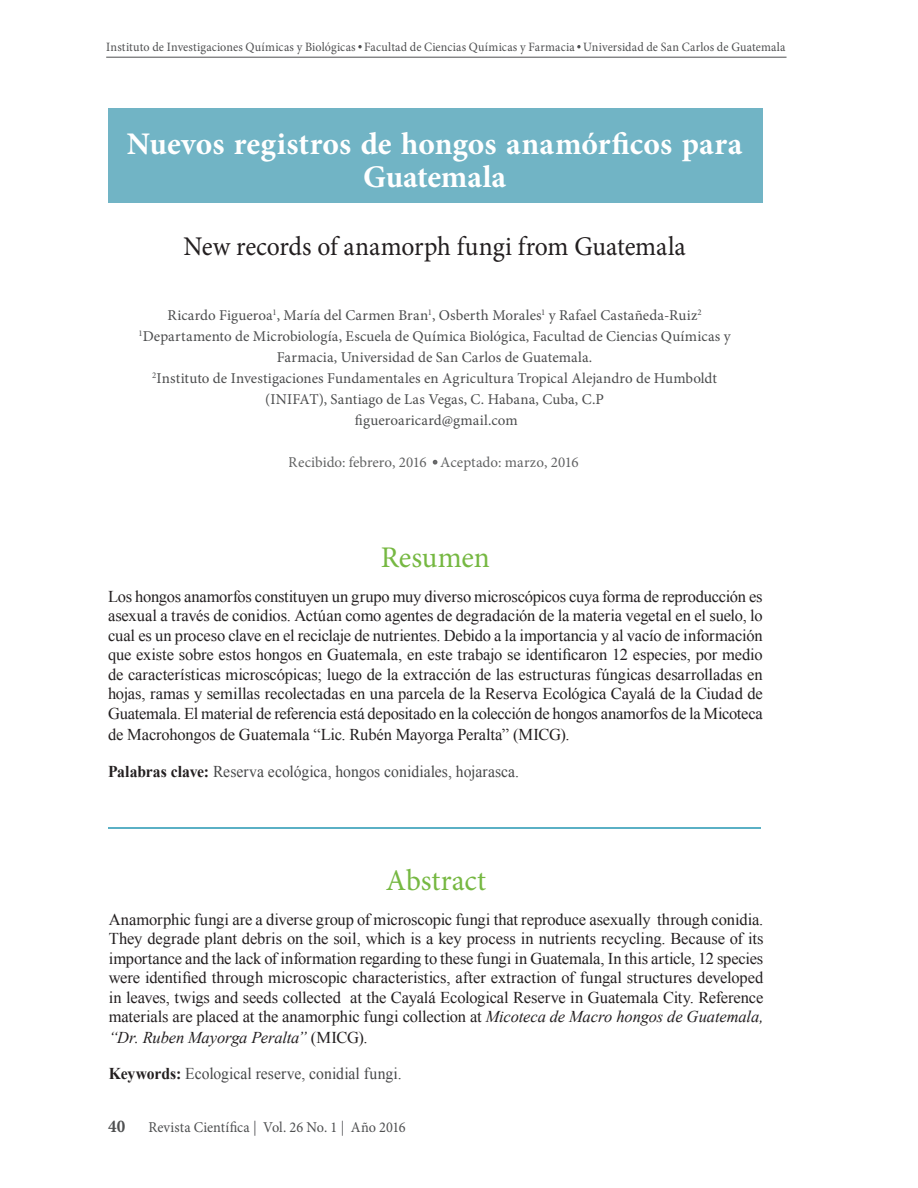
<style>
.page{position:relative;width:918px;height:1188px;background:#fff}
.page>*{position:absolute;margin:0;border:0;box-sizing:border-box;transform-origin:0 0}
.TÍTULOS_ARTÍCULOS{font:700 31.5px/33px "Minion Pro";letter-spacing:.005em;color:#fff;text-align:center}
.subtítulos{font:30px "Minion Pro";letter-spacing:-.005em;color:#76b842}
.título_artículos_en{font:27px "Minion Pro";letter-spacing:-.005em;color:#231f20;scale:.95 1}
.t1{font:700 18px "Minion Pro";color:#4e4f50;scale:.95 1}
.cuerpo_de_texto{font:16.5px/19.5px "Times New Roman";letter-spacing:-.015em;color:#231f20;text-align:justify}
.palabra_clave{font:16.5px "Times New Roman";color:#464748;scale:.95 1}
.nombre_de_autores{font:15px/21px "Minion Pro";letter-spacing:.005em;color:#4b4c4d;text-align:center}
.t2{font:15px "Minion Pro";color:#454647}
.t3{font:15px "Minion Pro";letter-spacing:.005em;color:#4e4f50;scale:.95 1}
.t4{font:12.75px "Minion Pro";letter-spacing:.01em;color:#4e4f50;scale:.95 1}
.s1{font-weight:700;color:#231f20}
.s2{font-style:italic}
.s3{color:#656568}
</style>
<div class="page">
<svg style="left:358px;top:45px;width:4px;height:3px"></svg>
<svg style="left:577px;top:45px;width:4px;height:3px"></svg>
<hr style="left:106px;top:57px;width:681px;height:1px;background:#4e4f50">
<div style="left:108px;top:108px;width:655px;height:94px;background:#71b4c5"></div>
<svg style="left:433px;top:460px;width:4px;height:5px"></svg>
<hr style="left:108px;top:827px;width:653px;height:2px;background:#5ab0c5">
<p class="t4" style="left:106px;top:38px;width:716px">Instituto de Investigaciones Químicas y Biológicas <sup>.</sup> Facultad de Ciencias Químicas y Farmacia <sup>.</sup> Universidad de San Carlos de Guatemala</p>
<p class="TÍTULOS_ARTÍCULOS" style="left:127px;top:127px;width:617px">Nuevos registros de hongos anamórficos para<br>Guatemala</p>
<p class="título_artículos_en" style="left:183px;top:228px;width:530px">New records of anamorph fungi from Guatemala</p>
<p class="nombre_de_autores" style="left:139px;top:304px;width:594px">Ricardo Figueroa<sup>1</sup>, María del Carmen Bran<sup>1</sup>, Osberth Morales<sup>1</sup> y Rafael Castañeda-Ruiz<sup>2<br>1</sup>Departamento de Microbiología, Escuela de Química Biológica, Facultad de Ciencias Químicas y<br>Farmacia, Universidad de San Carlos de Guatemala.</p>
<p class="nombre_de_autores" style="left:152px;top:367px;width:566px"><sup>2</sup>Instituto de Investigaciones Fundamentales en Agricultura Tropical Alejandro de Humboldt (INIFAT), Santiago de Las Vegas, C. Habana, Cuba, C.P<br>figueroaricard@gmail.com</p>
<p class="t2" style="left:289px;top:453px;width:291px">Recibido: febrero, 2016 . Aceptado: marzo, 2016</p>
<p class="subtítulos" style="left:381px;top:538px;width:110px">Resumen</p>
<p class="cuerpo_de_texto" style="left:108px;top:586px;width:656px">Los hongos anamorfos constituyen un grupo muy diverso microscópicos cuya forma de reproducción es asexual a través de conidios. Actúan como agentes de degradación de la materia vegetal en el suelo, lo cual es un proceso clave en el reciclaje de nutrientes. Debido a la importancia y al vacío de información que existe sobre estos hongos en Guatemala, en este trabajo se identificaron 12 especies, por medio de características microscópicas; luego de la extracción de las estructuras fúngicas desarrolladas en hojas, ramas y semillas recolectadas en una parcela de la Reserva Ecológica Cayalá de la Ciudad de Guatemala. El material de referencia está depositado en la colección de hongos anamorfos de la Micoteca</p>
<p class="cuerpo_de_texto" style="left:108px;top:724px;width:463px">de Macrohongos de Guatemala “Lic. Rubén Mayorga Peralta” (MICG).</p>
<p class="palabra_clave" style="left:108px;top:761px;width:434px"><span class="s1">Palabras clave:</span> Reserva ecológica, hongos conidiales, hojarasca.</p>
<p class="subtítulos" style="left:386px;top:861px;width:102px">Abstract</p>
<p class="cuerpo_de_texto" style="left:109px;top:909px;width:656px">Anamorphic fungi are a diverse group of microscopic fungi that reproduce asexually through conidia.<br>They degrade plant debris on the soil, which is a key process in nutrients recycling. Because of its importance and the lack of information regarding to these fungi in Guatemala, In this article, 12 species were identified through microscopic characteristics, after extraction of fungal structures developed in leaves, twigs and seeds collected at the Cayalá Ecological Reserve in Guatemala City. Reference materials are placed at the anamorphic fungi collection at <span class="s2">Micoteca de Macro hongos de Guatemala, “Dr. Ruben Mayorga Peralta”</span> (MICG).</p>
<p class="palabra_clave" style="left:109px;top:1062px;width:310px"><span class="s1">Keywords:</span> Ecological reserve, conidial fungi.</p>
<p class="t1" style="left:108px;top:1113px;width:20px">40</p>
<p class="t3" style="left:148px;top:1117px;width:272px">Revista Científica <span class="s3">|</span> Vol. 26 No. 1 <span class="s3">|</span> Año 2016</p>
</div>
